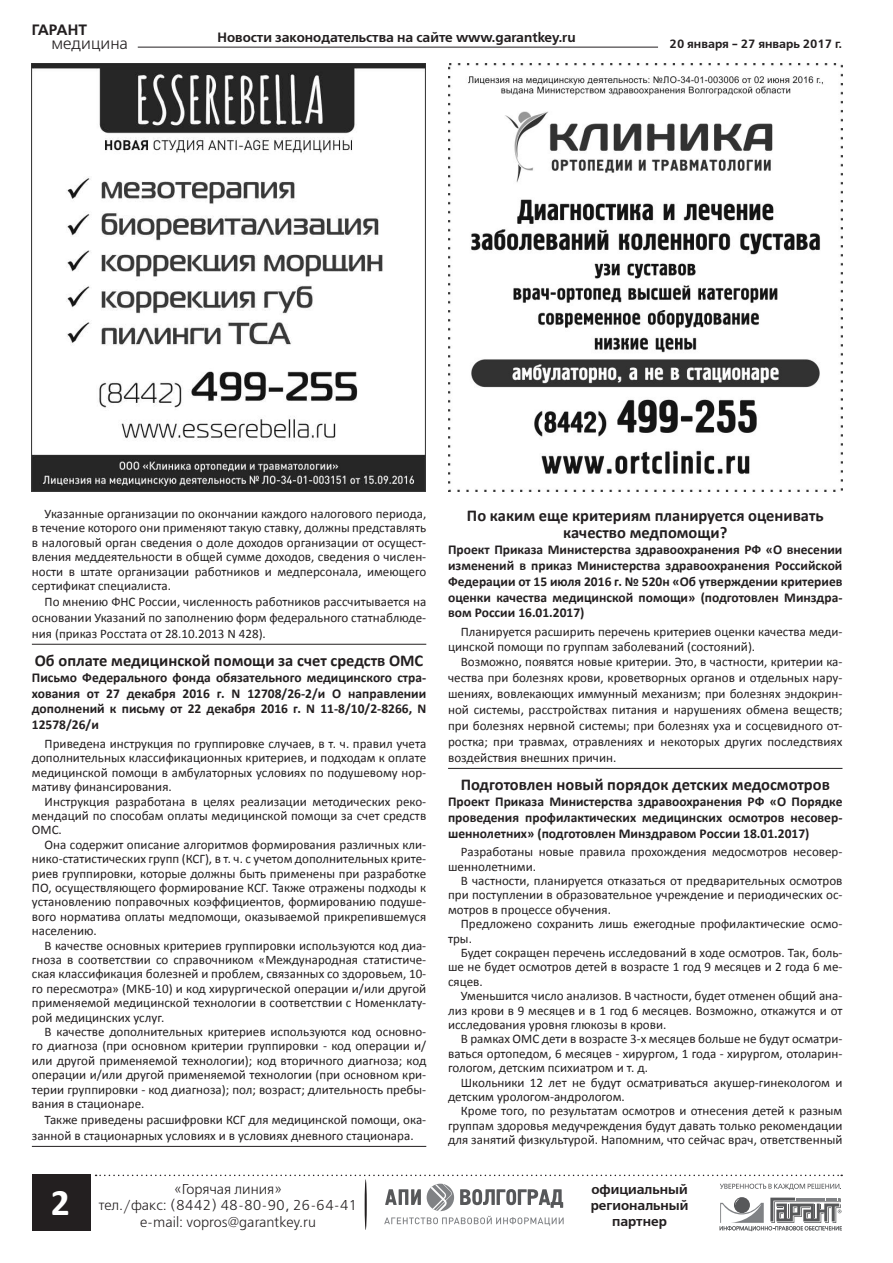
<style>
.page{position:relative;width:893px;height:1263px;background:#fff}
.page>*{position:absolute;margin:0;border:0;box-sizing:border-box;transform-origin:0 0}
.Текст_Маркированный{font:700 37.5px "Calibri";color:#fff}
.Заголовок{font:700 16.5px/17.4px "Calibri";color:#231f20;text-align:center}
.t1{font:16.5px "Free Set C";color:#231f20}
.t2{font:700 15px "Free Set C";color:#231f20}
.t3{font:14.25px/16.5px "Free Set C";color:#231f20;text-align:center}
.ПодЗаголовок{font:700 13.5px/15.9px "Calibri";color:#231f20;text-align:justify}
.t4{font:700 13.5px/16.2px "Free Set C";color:#231f20;text-align:center}
.Текст{font:13.05px/14.4px "Calibri";color:#231f20;text-align:justify}
.текст_линейка{font:13.05px/15.9px "Calibri";color:#231f20;text-align:justify}
.t5{font:700 12px "Free Set C";color:#231f20}
</style>
<div class="page">
<hr style="left:138px;top:47px;width:520px;height:1px;background:#231f20">
<div style="left:32px;top:1174px;width:58px;height:57px;background:#231f20"></div>
<svg style="left:96px;top:1174px;width:746px;height:2px"></svg>
<hr style="left:365px;top:1179px;width:2px;height:51px;background:#231f20;border-radius:50%">
<svg style="left:384px;top:1184px;width:180px;height:42px"></svg>
<svg style="left:720px;top:1197px;width:122px;height:34px"></svg>
<svg style="left:720px;top:1184px;width:121px;height:6px"></svg>
<hr style="left:32px;top:644px;width:394px;height:1px;background:#231f20">
<hr style="left:32px;top:1146px;width:394px;height:1px;background:#231f20">
<hr style="left:448px;top:768px;width:394px;height:1px;background:#231f20">
<img style="left:449px;top:64px;width:393px;height:427px">
<img style="left:32px;top:64px;width:394px;height:427px">
<p class="t2" style="left:32px;top:21px;width:57px">ГАРАНТ</p>
<p class="t1" style="left:52px;top:33px;width:78px">медицина</p>
<p class="t4" style="left:217px;top:30px;width:360px">Новости законодательства на сайте www.garantkey.ru</p>
<p class="t5" style="left:670px;top:36px;width:174px">20 января - 27 январь 2017 г.</p>
<p class="Текст" style="left:32px;top:506px;width:396px;text-indent:13px">Указанные организации по окончании каждого налогового периода, в течение которого они применяют такую ставку, должны представлять в налоговый орган сведения о доле доходов организации от осущест&shy;вления меддеятельности в общей сумме доходов, сведения о числен&shy;ности в штате организации работников и медперсонала, имеющего сертификат специалиста.</p>
<p class="текст_линейка" style="left:32px;top:593px;width:396px;text-indent:13px">По мнению ФНС России, численность работников рассчитывается на основании Указаний по заполнению форм федерального статнаблюде&shy;ния (приказ Росстата от 28.10.2013 N 428).</p>
<p class="Заголовок" style="left:35px;top:651px;width:390px">Об оплате медицинской помощи за счет средств ОМС</p>
<p class="ПодЗаголовок" style="left:32px;top:669px;width:396px">Письмо Федерального фонда обязательного медицинского стра&shy;хования от 27 декабря 2016 г. N 12708/26-2/и О направлении дополнений к письму от 22 декабря 2016 г. N 11-8/10/2-8266, N 12578/26/и</p>
<p class="Текст" style="left:32px;top:736px;width:396px;text-indent:13px">Приведена инструкция по группировке случаев, в т. ч. правил учета дополнительных классификационных критериев, и подходам к оплате медицинской помощи в амбулаторных условиях по подушевому нор&shy;мативу финансирования.</p>
<p class="Текст" style="left:32px;top:794px;width:396px;text-indent:13px">Инструкция разработана в целях реализации методических реко&shy;мендаций по способам оплаты медицинской помощи за счет средств ОМС.</p>
<p class="Текст" style="left:32px;top:837px;width:396px;text-indent:13px">Она содержит описание алгоритмов формирования различных кли&shy;нико-статистических групп (КСГ), в т. ч. с учетом дополнительных крите&shy;риев группировки, которые должны быть применены при разработке ПО, осуществляющего формирование КСГ. Также отражены подходы к установлению поправочных коэффициентов, формированию подуше&shy;вого норматива оплаты медпомощи, оказываемой прикрепившемуся населению.</p>
<p class="Текст" style="left:32px;top:938px;width:396px;text-indent:13px">В качестве основных критериев группировки используются код диа&shy;гноза в соответствии со справочником «Международная статистиче&shy;ская классификация болезней и проблем, связанных со здоровьем, 10- го пересмотра» (МКБ-10) и код хирургической операции и/или другой применяемой медицинской технологии в соответствии с Номенклату&shy;рой медицинских услуг.</p>
<p class="Текст" style="left:32px;top:1024px;width:396px;text-indent:13px">В качестве дополнительных критериев используются код основно&shy;го диагноза (при основном критерии группировки - код операции и/ или другой применяемой технологии); код вторичного диагноза; код операции и/или другой применяемой технологии (при основном кри&shy;терии группировки - код диагноза); пол; возраст; длительность пребы&shy;вания в стационаре.</p>
<p class="текст_линейка" style="left:32px;top:1111px;width:396px;text-indent:13px">Также приведены расшифровки КСГ для медицинской помощи, ока&shy;занной в стационарных условиях и в условиях дневного стационара.</p>
<p class="Текст_Маркированный" style="left:51px;top:1176px;width:21px">2</p>
<p class="t3" style="left:99px;top:1181px;width:260px">«Горячая линия»<br>тел./факс: (8442) 48-80-90, 26-64-41 e-mail: vopros@garantkey.ru</p>
<p class="Заголовок" style="left:467px;top:506px;width:358px">По каким еще критериям планируется оценивать качество медпомощи?</p>
<p class="ПодЗаголовок" style="left:448px;top:541px;width:396px">Проект Приказа Министерства здравоохранения РФ «О внесении изменений в приказ Министерства здравоохранения Российской Федерации от 15 июля 2016 г. № 520н «Об утверждении критериев оценки качества медицинской помощи» (подготовлен Минздра&shy;вом России 16.01.2017)</p>
<p class="Текст" style="left:448px;top:624px;width:396px;text-indent:13px">Планируется расширить перечень критериев оценки качества меди&shy;цинской помощи по группам заболеваний (состояний).</p>
<p class="текст_линейка" style="left:448px;top:654px;width:396px;text-indent:13px">Возможно, появятся новые критерии. Это, в частности, критерии ка&shy;чества при болезнях крови, кроветворных органов и отдельных нару&shy;шениях, вовлекающих иммунный механизм; при болезнях эндокрин&shy;ной системы, расстройствах питания и нарушениях обмена веществ; при болезнях нервной системы; при болезнях уха и сосцевидного от&shy;ростка; при травмах, отравлениях и некоторых других последствиях воздействия внешних причин.</p>
<p class="Заголовок" style="left:461px;top:775px;width:371px">Подготовлен новый порядок детских медосмотров</p>
<p class="ПодЗаголовок" style="left:448px;top:793px;width:396px">Проект Приказа Министерства здравоохранения РФ «О Порядке проведения профилактических медицинских осмотров несовер&shy;шеннолетних» (подготовлен Минздравом России 18.01.2017)</p>
<p class="Текст" style="left:448px;top:844px;width:396px;text-indent:13px">Разработаны новые правила прохождения медосмотров несовер&shy;шеннолетними.</p>
<p class="Текст" style="left:448px;top:873px;width:396px;text-indent:13px">В частности, планируется отказаться от предварительных осмотров при поступлении в образовательное учреждение и периодических ос&shy;мотров в процессе обучения.</p>
<p class="Текст" style="left:448px;top:916px;width:396px;text-indent:13px">Предложено сохранить лишь ежегодные профилактические осмо&shy;тры.</p>
<p class="Текст" style="left:448px;top:945px;width:396px;text-indent:13px">Будет сокращен перечень исследований в ходе осмотров. Так, боль&shy;ше не будет осмотров детей в возрасте 1 год 9 месяцев и 2 года 6 ме&shy;сяцев.</p>
<p class="Текст" style="left:448px;top:988px;width:396px;text-indent:13px">Уменьшится число анализов. В частности, будет отменен общий ана&shy;лиз крови в 9 месяцев и в 1 год 6 месяцев. Возможно, откажутся и от исследования уровня глюкозы в крови.</p>
<p class="Текст" style="left:448px;top:1031px;width:396px;text-indent:13px">В рамках ОМС дети в возрасте 3-х месяцев больше не будут осматри&shy;ваться ортопедом, 6 месяцев - хирургом, 1 года - хирургом, отоларин&shy;гологом, детским психиатром и т. д.</p>
<p class="Текст" style="left:448px;top:1075px;width:396px;text-indent:13px">Школьники 12 лет не будут осматриваться акушер-гинекологом и детским урологом-андрологом.</p>
<p class="Текст" style="left:448px;top:1103px;width:396px;text-indent:13px">Кроме того, по результатам осмотров и отнесения детей к разным группам здоровья медучреждения будут давать только рекомендации для занятий физкультурой. Напомним, что сейчас врач, ответственный</p>
<p class="t4" style="left:591px;top:1181px;width:99px">официальный региональный партнер</p>
</div>
